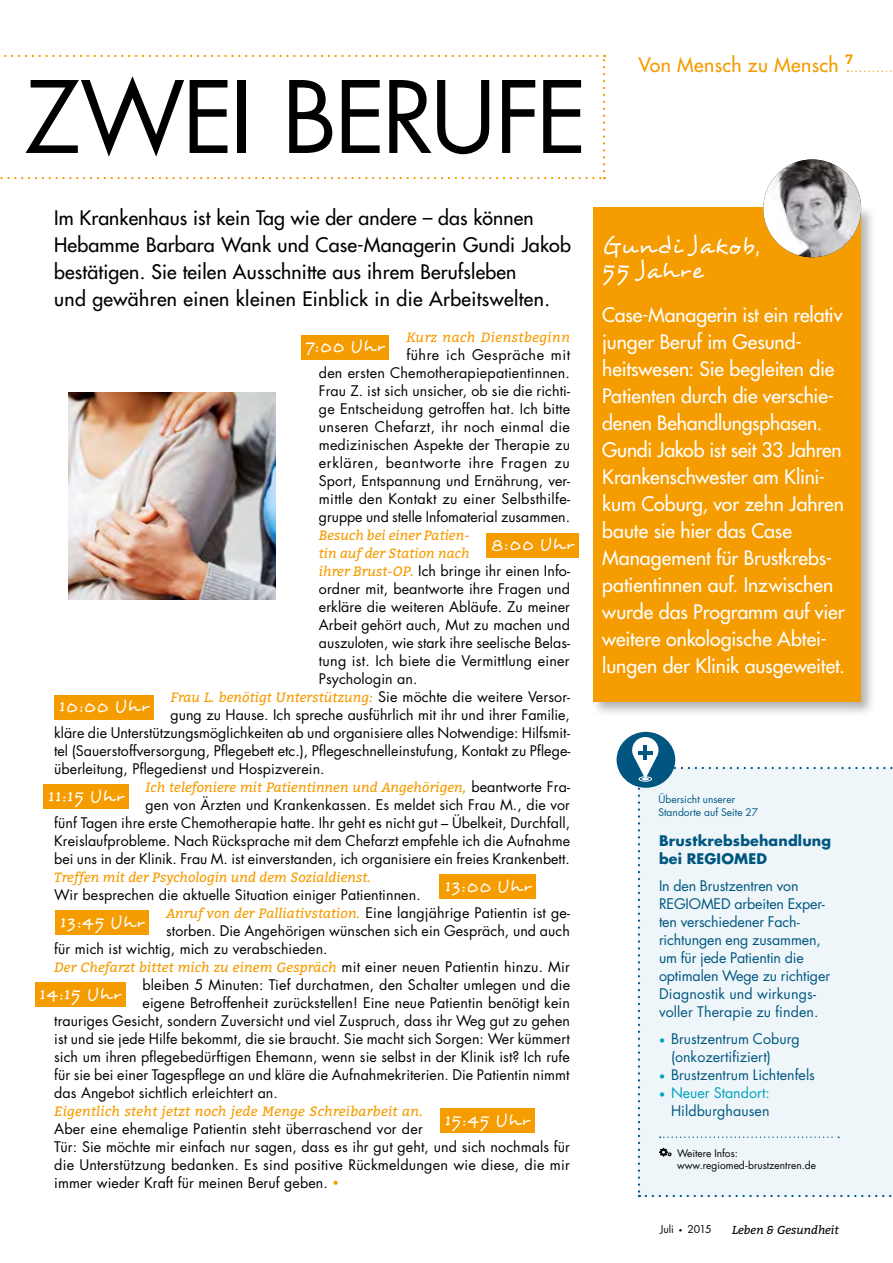
<style>
.page{position:relative;width:893px;height:1263px;background:#fff}
.page>*{position:absolute;margin:0;border:0;box-sizing:border-box;transform-origin:0 0}
.t1{font:96.75px "Futura Std";letter-spacing:-.035em;color:#000}
.t2{font:24px/25.5px "Desyrel";letter-spacing:.035em;color:#fff}
.t3{font:500 19.5px/27px "Futura Std";letter-spacing:-.005em;color:#fff}
.t4{font:500 19.5px/27px "Futura Std";letter-spacing:.01em;color:#000}
.t5{font:500 19.5px "Futura Std";letter-spacing:.02em;color:#f59c00}
.t6{font:18px "Desyrel";letter-spacing:.04em;color:#fff}
.t7{font:14.25px/18px "Futura Std";letter-spacing:.005em;color:#000;text-align:justify}
.t8{font:14.25px/18px "Futura Std";letter-spacing:-.01em;color:#005680}
.t9{font:700 14.25px/18px "Futura Std";letter-spacing:.01em;color:#005680}
.t10{font:14.25px/18px "Futura Std";letter-spacing:.005em;color:#00a1bd;text-align:right}
.t11{font:italic 13.5px/18px "Bitter";letter-spacing:.005em;color:#f59c00}
.t12{font:italic 13.5px "Bitter";letter-spacing:.03em;color:#f59c00}
.t13{font:700 13.5px "Bitter";color:#f59c00}
.t14{font:italic 11.55px "Bitter";color:#000}
.t15{font:10.5px "Futura Std";color:#000}
.t16{font:10.2px/12px "Futura Std";color:#000}
.t17{font:10.2px/13.5px "Futura Std";letter-spacing:.005em;color:#005680}
.s1{font-family:"Bitter";font-style:italic;font-size:13.5px;color:#f59c00}
.s2{font-family:"Futura Std";font-style:normal;font-size:14.25px;color:#000}
.s3{color:#f59c00}
.s4{font-family:"Bitter";font-weight:700;font-size:11.25px;color:#00a1bd}
.s5{font-family:"Bitter";font-weight:700;font-size:11.25px}
.s6{color:#005680}
.s7{font-weight:700}
</style>
<div class="page">
<svg style="left:847px;top:71px;width:45px;height:1px"></svg>
<div style="left:301px;top:335px;width:88px;height:25px;background:#f59c00"></div>
<div style="left:54px;top:695px;width:99px;height:24px;background:#f59c00"></div>
<div style="left:43px;top:784px;width:86px;height:25px;background:#f59c00"></div>
<div style="left:35px;top:982px;width:90px;height:25px;background:#f59c00"></div>
<div style="left:440px;top:1108px;width:94px;height:25px;background:#f59c00"></div>
<div style="left:55px;top:910px;width:94px;height:25px;background:#f59c00"></div>
<div style="left:440px;top:874px;width:96px;height:25px;background:#f59c00"></div>
<div style="left:486px;top:533px;width:93px;height:24px;background:#f59c00"></div>
<div style="left:590px;top:204px;width:286px;height:513px;background:#000;opacity:.3"></div>
<div style="left:593px;top:207px;width:268px;height:495px;background:#f59c00"></div>
<img style="left:763px;top:159px;width:98px;height:98px;border-radius:49px">
<svg style="left:0;top:177px;width:605px;height:2px"></svg>
<svg style="left:603px;top:55px;width:2px;height:116px"></svg>
<svg style="left:4px;top:55px;width:593px;height:2px"></svg>
<div style="left:24px;top:182px;width:575px;height:158px;background:#fff"></div>
<div style="left:617px;top:732px;width:58px;height:56px;background:#005680;border-radius:50%"></div>
<svg style="left:632px;top:737px;width:261px;height:460px;background:#ebf3f8"></svg>
<hr style="left:643px;top:746px;width:4px;height:14px;background:#005680">
<hr style="left:638px;top:751px;width:14px;height:4px;background:#005680">
<img style="left:69px;top:393px;width:207px;height:207px">
<h1 class="t1" style="left:24px;top:56px;width:565px">ZWEI BERUFE</h1>
<h3 class="t4" style="left:54px;top:204px;width:518px">Im Krankenhaus ist kein Tag wie der andere – das können Hebamme Barbara Wank und Case-Managerin Gundi Jakob bestätigen. Sie teilen Ausschnitte aus ihrem Berufsleben<br>und gewähren einen kleinen Einblick in die Arbeitswelten.</h3>
<p class="t12" style="left:406px;top:328px;width:165px">Kurz nach Dienstbeginn</p>
<p class="t7" style="left:319px;top:346px;width:253px;text-indent:87px">führe ich Gespräche mit den ersten Chemotherapiepatientinnen.<br>Frau Z. ist sich unsicher, ob sie die richti&shy;ge Entscheidung getroffen hat. Ich bitte unseren Chefarzt, ihr noch einmal die medizinischen Aspekte der Therapie zu erklären, beantworte ihre Fragen zu Sport, Entspannung und Ernährung, ver&shy;mittle den Kontakt zu einer Selbsthilfe&shy;gruppe und stelle Infomaterial zusammen.</p>
<p class="t11" style="left:319px;top:526px;width:152px">Besuch bei einer Patien&shy;tin auf der Station nach</p>
<p class="t7" style="left:319px;top:562px;width:253px"><span class="s1">ihrer Brust-OP.</span> Ich bringe ihr einen Info&shy;ordner mit, beantworte ihre Fragen und erkläre die weiteren Abläufe. Zu meiner Arbeit gehört auch, Mut zu machen und auszuloten, wie stark ihre seelische Belas&shy;tung ist. Ich biete die Vermittlung einer Psychologin an.</p>
<p class="t11" style="left:170px;top:688px;width:401px">Frau L. benötigt Unterstützung: <span class="s2">Sie möchte die weitere Versor-</span></p>
<p class="t7" style="left:54px;top:706px;width:518px;text-indent:116px">gung zu Hause. Ich spreche ausführlich mit ihr und ihrer Familie, kläre die Unterstützungsmöglichkeiten ab und organisiere alles Notwendige: Hilfsmit&shy;tel (Sauerstoffversorgung, Pflegebett etc.), Pflegeschnelleinstufung, Kontakt zu Pflege&shy;überleitung, Pflegedienst und Hospizverein.</p>
<p class="t11" style="left:146px;top:778px;width:426px">Ich telefoniere mit Patientinnen und Angehörigen, <span class="s2">beantworte Fra-</span></p>
<p class="t7" style="left:54px;top:796px;width:517px;text-indent:91px">gen von Ärzten und Krankenkassen. Es meldet sich Frau M., die vor fünf Tagen ihre erste Chemotherapie hatte. Ihr geht es nicht gut – Übelkeit, Durchfall, Kreislaufprobleme. Nach Rücksprache mit dem Chefarzt empfehle ich die Aufnahme bei uns in der Klinik. Frau M. ist einverstanden, ich organisiere ein freies Krankenbett.</p>
<p class="t11" style="left:54px;top:868px;width:318px">Treffen mit der Psychologin und dem Sozialdienst.</p>
<p class="t7" style="left:54px;top:886px;width:368px">Wir besprechen die aktuelle Situation einiger Patientinnen.</p>
<p class="t7" style="left:166px;top:904px;width:405px"><span class="s1">Anruf von der Palliativstation.</span> Eine langjährige Patientin ist ge-</p>
<p class="t7" style="left:166px;top:922px;width:405px">storben. Die Angehörigen wünschen sich ein Gespräch, und auch</p>
<p class="t7" style="left:54px;top:940px;width:275px">für mich ist wichtig, mich zu verabschieden.</p>
<p class="t11" style="left:54px;top:958px;width:517px">Der Chefarzt bittet mich zu einem Gespräch <span class="s2">mit einer neuen Patientin hinzu. Mir</span></p>
<p class="t7" style="left:142px;top:976px;width:429px">bleiben 5 Minuten: Tief durchatmen, den Schalter umlegen und die</p>
<p class="t7" style="left:142px;top:994px;width:429px">eigene Betroffenheit zurückstellen! Eine neue Patientin benötigt kein</p>
<p class="t7" style="left:54px;top:1012px;width:517px">trauriges Gesicht, sondern Zuversicht und viel Zuspruch, dass ihr Weg gut zu gehen</p>
<p class="t7" style="left:54px;top:1030px;width:517px">ist und sie jede Hilfe bekommt, die sie braucht. Sie macht sich Sorgen: Wer kümmert</p>
<p class="t7" style="left:54px;top:1048px;width:517px">sich um ihren pflegebedürftigen Ehemann, wenn sie selbst in der Klinik ist? Ich rufe</p>
<p class="t7" style="left:54px;top:1066px;width:517px">für sie bei einer Tagespflege an und kläre die Aufnahmekriterien. Die Patientin nimmt</p>
<p class="t7" style="left:54px;top:1084px;width:225px">das Angebot sichtlich erleichtert an.</p>
<p class="t11" style="left:54px;top:1102px;width:370px">Eigentlich steht jetzt noch jede Menge Schreibarbeit an.</p>
<p class="t7" style="left:54px;top:1120px;width:517px;text-align:left">Aber eine ehemalige Patientin steht überraschend vor der<br>Tür: Sie möchte mir einfach nur sagen, dass es ihr gut geht, und sich nochmals für die Unterstützung bedanken. Es sind positive Rückmeldungen wie diese, die mir immer wieder Kraft für meinen Beruf geben. <span class="s3">•</span></p>
<p class="t6" style="left:306px;top:336px;width:81px">7:00 Uhr</p>
<p class="t6" style="left:491px;top:533px;width:85px">8:00 Uhr</p>
<p class="t6" style="left:59px;top:695px;width:92px">10:00 Uhr</p>
<p class="t6" style="left:47px;top:785px;width:78px">11:15 Uhr</p>
<p class="t6" style="left:444px;top:875px;width:89px">13:00 Uhr</p>
<p class="t6" style="left:60px;top:911px;width:87px">13:45 Uhr</p>
<p class="t6" style="left:39px;top:983px;width:84px">14:15 Uhr</p>
<p class="t6" style="left:444px;top:1109px;width:87px">15:45 Uhr</p>
<h3 class="t5" style="left:638px;top:53px;width:202px">Von Mensch zu Mensch</h3>
<p class="t13" style="left:846px;top:49px;width:9px">7</p>
<h2 class="t2" style="left:602px;top:233px;width:159px">Gundi Jakob,<br>55 Jahre</h2>
<p class="t3" style="left:602px;top:301px;width:244px">Case-Managerin ist ein relativ junger Beruf im Gesund&shy;heitswesen: Sie begleiten die<br>Patienten durch die verschie&shy;denen Behandlungsphasen.<br>Gundi Jakob ist seit 33 Jahren<br>Krankenschwester am Klini&shy;kum Coburg, vor zehn Jahren baute sie hier das Case<br>Management für Brustkrebs&shy;patientinnen auf. Inzwischen wurde das Programm auf vier weitere onkologische Abtei&shy;lungen der Klinik ausgeweitet.</p>
<p class="t17" style="left:658px;top:792px;width:101px">Übersicht unserer<br>Standorte auf Seite 27</p>
<p class="t9" style="left:659px;top:831px;width:174px">Brustkrebsbehandlung bei REGIOMED</p>
<p class="t8" style="left:659px;top:877px;width:173px">In den Brustzentren von<br>REGIOMED arbeiten Exper&shy;ten verschiedener Fach&shy;richtungen eng zusammen, um für jede Patientin die optimalen Wege zu richtiger<br>Diagnostik und wirkungs&shy;voller Therapie zu finden.</p>
<p class="t8" style="left:671px;top:1030px;width:130px;text-indent:-12px"><span class="s4">•</span> Brustzentrum Coburg (onkozertifiziert)</p>
<p class="t8" style="left:659px;top:1066px;width:157px"><span class="s4">•</span> Brustzentrum Lichtenfels</p>
<p class="t10" style="left:659px;top:1084px;width:112px"><span class="s5">•</span> Neuer Standort:<br><span class="s6">Hildburghausen</span></p>
<p class="t16" style="left:677px;top:1147px;width:141px">Weitere Infos: www.regiomed-brustzentren.de</p>
<p class="t15" style="left:660px;top:1223px;width:53px">Juli <span class="s7">·</span> 2015</p>
<p class="t14" style="left:732px;top:1221px;width:108px">Leben &amp; Gesundheit</p>
</div>
